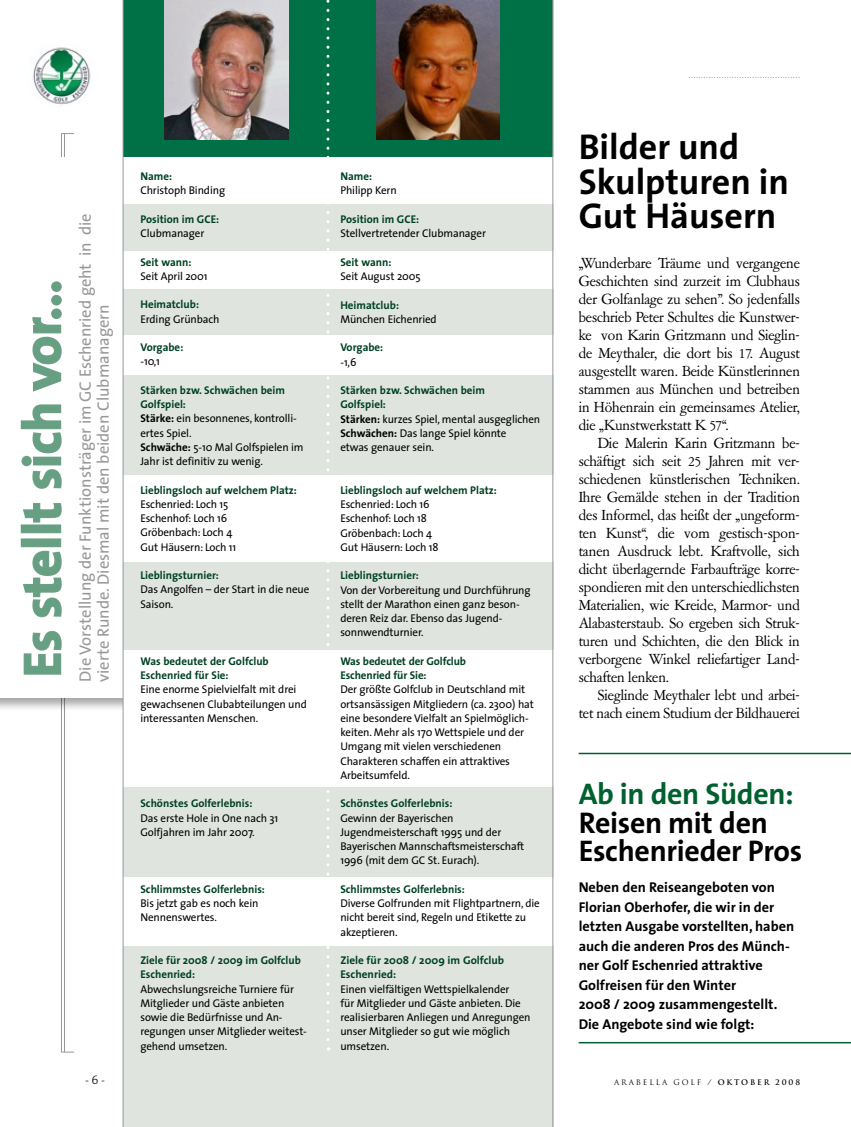
<style>
.page{position:relative;width:851px;height:1127px;background:#fff}
.page>*{position:absolute;margin:0;border:0;box-sizing:border-box;transform-origin:0 0}
.t1{font:700 52.5px "The Sans";color:#679f82}
.t2{font:700 36px/34.5px "The Sans";color:#000}
.t3{font:700 30px/28.5px "The Sans";letter-spacing:-.01em;color:#000}
.t4{font:700 30px "The Sans";letter-spacing:-.01em;color:#006030}
.t5{font:16.5px/18px "The Sans";color:#959799}
.t6{font:14.25px/18px "GA15";color:#000;text-align:justify}
.t7{font:700 14.25px/19.5px "The Sans";color:#000}
.t8{font:300 12px "The Serif";color:#000}
.t9{font:11.25px/14.2px "The Sans";letter-spacing:-.01em;color:#000}
.t10{font:700 11.25px/14.2px "The Sans";color:#004122}
.t11{font:7.5px "Trajan";letter-spacing:.25em;color:#000}
.t12{font:6px "Trajan";color:#000}
.s1{font-weight:700;color:#004122}
.s2{font-weight:700}
</style>
<div class="page">
<hr style="left:64px;top:134px;width:1px;height:918px;background:#959799">
<hr style="left:61px;top:134px;width:1px;height:918px;background:#959799">
<svg style="left:61px;top:133px;width:13px;height:1px"></svg>
<svg style="left:61px;top:1052px;width:13px;height:1px"></svg>
<img style="left:33px;top:47px;width:58px;height:58px">
<div style="left:0;top:155px;width:175px;height:557px;background:#000;opacity:.35"></div>
<div style="left:0;top:157px;width:160px;height:540px;background:#fff"></div>
<div style="left:123px;top:0;width:430px;height:1127px;background:#dfe4df"></div>
<div style="left:123px;top:0;width:430px;height:159px;background:#007147"></div>
<svg style="left:23px;top:630px;width:39px;height:45px"></svg>
<svg style="left:23px;top:550px;width:39px;height:68px"></svg>
<div style="left:21px;top:538px;width:40px;height:9px;border:2px solid #6da286"></div>
<div style="left:21px;top:524px;width:40px;height:9px;border:2px solid #6da286"></div>
<svg style="left:23px;top:503px;width:39px;height:20px"></svg>
<svg style="left:20px;top:404px;width:42px;height:85px"></svg>
<svg style="left:32px;top:316px;width:30px;height:76px"></svg>
<div style="left:51px;top:308px;width:11px;height:11px;border:2px solid #6da286;border-radius:50%"></div>
<div style="left:51px;top:295px;width:11px;height:10px;border:2px solid #6da286;border-radius:50%"></div>
<div style="left:51px;top:281px;width:11px;height:11px;border:2px solid #6da286;border-radius:50%"></div>
<img style="left:376px;top:0;width:124px;height:140px">
<img style="left:165px;top:0;width:123px;height:140px">
<hr style="left:578px;top:753px;width:272px;height:1px;background:#006030">
<hr style="left:578px;top:1042px;width:272px;height:1px;background:#006030">
<svg style="left:326px;top:0;width:3px;height:1050px"></svg>
<div style="left:119px;top:157px;width:440px;height:47px;background:#fff"></div>
<div style="left:119px;top:251px;width:440px;height:37px;background:#fff"></div>
<div style="left:119px;top:335px;width:440px;height:39px;background:#fff"></div>
<div style="left:119px;top:475px;width:440px;height:87px;background:#fff"></div>
<div style="left:123px;top:650px;width:436px;height:137px;background:#fff"></div>
<div style="left:119px;top:877px;width:440px;height:68px;background:#fff"></div>
<hr style="left:552px;top:0;width:1px;height:1127px;background:#959799">
<hr style="left:123px;top:0;width:1px;height:1127px;background:#959799">
<p class="t12" style="left:688px;top:72px;width:113px">. . . . . . . . . . . . . . . . . . . . . . . . . . . . . . . . . . . . . . . . . . . .</p>
<h1 class="t1" style="left:-2px;top:677px;width:399px;rotate:-90deg">Es stellt sich vor...</h1>
<h3 class="t5" style="left:76px;top:682px;width:470px;rotate:-90deg">Die Vorstellung der Funktionsträger im GC Eschenried geht in die vierte Runde. Diesmal mit den beiden Clubmanagern</h3>
<p class="t10" style="left:140px;top:169px;width:33px">Name:</p>
<p class="t9" style="left:140px;top:183px;width:86px">Christoph Binding</p>
<p class="t10" style="left:140px;top:212px;width:80px">Position im GCE:</p>
<p class="t9" style="left:140px;top:226px;width:65px">Clubmanager</p>
<p class="t10" style="left:140px;top:254px;width:53px">Seit wann:</p>
<p class="t9" style="left:140px;top:269px;width:69px">Seit April 2001</p>
<p class="t10" style="left:140px;top:297px;width:60px">Heimatclub:</p>
<p class="t9" style="left:140px;top:311px;width:81px">Erding Grünbach</p>
<p class="t10" style="left:140px;top:340px;width:44px">Vorgabe:</p>
<p class="t9" style="left:140px;top:354px;width:21px">-10,1</p>
<p class="t9" style="left:140px;top:383px;width:165px"><span class="s1">Stärken bzw. Schwächen beim<br>Golfspiel:<br></span><span class="s2">Stärke:</span> ein besonnenes, kontrolli&shy;ertes Spiel.<br><span class="s2">Schwäche:</span> 5-10 Mal Golfspielen im<br>Jahr ist definitiv zu wenig.</p>
<p class="t10" style="left:140px;top:482px;width:158px">Lieblingsloch auf welchem Platz:</p>
<p class="t9" style="left:140px;top:497px;width:97px">Eschenried: Loch 15<br>Eschenhof: Loch 16<br>Gröbenbach: Loch 4<br>Gut Häusern: Loch 11</p>
<p class="t10" style="left:140px;top:568px;width:80px">Lieblingsturnier:</p>
<p class="t9" style="left:140px;top:582px;width:170px">Das Angolfen – der Start in die neue<br>Saison.</p>
<p class="t10" style="left:140px;top:653px;width:130px">Was bedeutet der Golfclub<br>Eschenried für Sie:</p>
<p class="t9" style="left:140px;top:682px;width:168px">Eine enorme Spielvielfalt mit drei gewachsenen Clubabteilungen und interessanten Menschen.</p>
<p class="t10" style="left:140px;top:796px;width:113px">Schönstes Golferlebnis:</p>
<p class="t9" style="left:140px;top:810px;width:139px">Das erste Hole in One nach 31<br>Golfjahren im Jahr 2007.</p>
<p class="t10" style="left:140px;top:881px;width:126px">Schlimmstes Golferlebnis:</p>
<p class="t9" style="left:140px;top:896px;width:119px">Bis jetzt gab es noch kein<br>Nennenswertes.</p>
<p class="t10" style="left:140px;top:953px;width:162px">Ziele für 2008 / 2009 im Golfclub<br>Eschenried:</p>
<p class="t9" style="left:140px;top:981px;width:168px">Abwechslungsreiche Turniere für<br>Mitglieder und Gäste anbieten sowie die Bedürfnisse und An‑ regungen unser Mitglieder weitest&shy;gehend umsetzen.</p>
<p class="t10" style="left:340px;top:169px;width:33px">Name:</p>
<p class="t9" style="left:340px;top:183px;width:58px">Philipp Kern</p>
<p class="t10" style="left:340px;top:212px;width:80px">Position im GCE:</p>
<p class="t9" style="left:340px;top:226px;width:147px">Stellvertretender Clubmanager</p>
<p class="t10" style="left:340px;top:254px;width:53px">Seit wann:</p>
<p class="t9" style="left:340px;top:269px;width:82px">Seit August 2005</p>
<p class="t10" style="left:340px;top:297px;width:60px">Heimatclub:</p>
<p class="t9" style="left:340px;top:311px;width:98px">München Eichenried</p>
<p class="t10" style="left:340px;top:340px;width:44px">Vorgabe:</p>
<p class="t9" style="left:340px;top:354px;width:18px">-1,6</p>
<p class="t9" style="left:340px;top:383px;width:201px"><span class="s1">Stärken bzw. Schwächen beim<br>Golfspiel:<br></span><span class="s2">Stärken:</span> kurzes Spiel, mental ausgeglichen<br><span class="s2">Schwächen:</span> Das lange Spiel könnte<br>etwas genauer sein.</p>
<p class="t10" style="left:340px;top:483px;width:158px">Lieblingsloch auf welchem Platz:</p>
<p class="t9" style="left:340px;top:497px;width:100px">Eschenried: Loch 16<br>Eschenhof: Loch 18<br>Gröbenbach: Loch 4<br>Gut Häusern: Loch 18</p>
<p class="t10" style="left:340px;top:568px;width:80px">Lieblingsturnier:</p>
<p class="t9" style="left:340px;top:582px;width:192px">Von der Vorbereitung und Durchführung stellt der Marathon einen ganz beson&shy;deren Reiz dar. Ebenso das Jugend‑ sonnwendturnier.</p>
<p class="t10" style="left:340px;top:654px;width:127px">Was bedeutet der Golfclub<br>Eschenried für Sie:</p>
<p class="t9" style="left:340px;top:682px;width:195px">Der größte Golfclub in Deutschland mit ortsansässigen Mitgliedern (ca. 2300) hat eine besondere Vielfalt an Spielmöglich&shy;keiten. Mehr als 170 Wettspiele und der Umgang mit vielen verschiedenen Charakteren schaffen ein attraktives Arbeitsumfeld.</p>
<p class="t10" style="left:340px;top:796px;width:113px">Schönstes Golferlebnis:</p>
<p class="t9" style="left:340px;top:810px;width:185px">Gewinn der Bayerischen<br>Jugendmeisterschaft 1995 und der<br>Bayerischen Mannschaftsmeisterschaft<br>1996 (mit dem GC St. Eurach).</p>
<p class="t10" style="left:340px;top:882px;width:126px">Schlimmstes Golferlebnis:</p>
<p class="t9" style="left:340px;top:896px;width:201px">Diverse Golfrunden mit Flightpartnern, die nicht bereit sind, Regeln und Etikette zu akzeptieren.</p>
<p class="t10" style="left:340px;top:953px;width:165px">Ziele für 2008 / 2009 im Golfclub<br>Eschenried:</p>
<p class="t9" style="left:340px;top:981px;width:192px">Einen vielfältigen Wettspielkalender<br>für Mitglieder und Gäste anbieten. Die realisierbaren Anliegen und Anregungen unser Mitglieder so gut wie möglich umsetzen.</p>
<h2 class="t2" style="left:578px;top:129px;width:212px">Bilder und<br>Skulpturen in<br>Gut Häusern</h2>
<p class="t6" style="left:578px;top:254px;width:223px">„Wunderbare Träume und vergangene Geschichten sind zurzeit im Clubhaus der Golfanlage zu sehen". So jedenfalls beschrieb Peter Schultes die Kunstwer&shy;ke von Karin Gritzmann und Sieglin&shy;de Meythaler, die dort bis 17. August ausgestellt waren. Beide Künstlerinnen stammen aus München und betreiben in Höhenrain ein gemeinsames Atelier, die „Kunstwerkstatt K 57“.</p>
<p class="t6" style="left:578px;top:434px;width:223px;text-indent:19px">Die Malerin Karin Gritzmann be&shy;schäftigt sich seit 25 Jahren mit ver&shy;schiedenen künstlerischen Techniken.<br>Ihre Gemälde stehen in der Tradition des Informel, das heißt der „ungeform&shy;ten Kunst“, die vom gestisch-spon&shy;tanen Ausdruck lebt. Kraftvolle, sich dicht überlagernde Farbaufträge korre&shy;spondieren mit den unterschiedlichsten Materialien, wie Kreide, Marmor- und Alabasterstaub. So ergeben sich Struk&shy;turen und Schichten, die den Blick in verborgene Winkel reliefartiger Land&shy;schaften lenken.</p>
<p class="t6" style="left:578px;top:686px;width:223px;text-align:right">Sieglinde Meythaler lebt und arbei-<br>tet nach einem Studium der Bildhauerei</p>
<h3 class="t4" style="left:578px;top:769px;width:216px">Ab in den Süden:</h3>
<h3 class="t3" style="left:578px;top:807px;width:225px">Reisen mit den<br>Eschenrieder Pros</h3>
<p class="t7" style="left:578px;top:877px;width:217px">Neben den Reiseangeboten von<br>Florian Oberhofer, die wir in der letzten Ausgabe vorstellten, haben auch die anderen Pros des Münch&shy;ner Golf Eschenried attraktive<br>Golfreisen für den Winter<br>2008 / 2009 zusammengestellt.<br>Die Angebote sind wie folgt:</p>
<p class="t8" style="left:85px;top:1070px;width:22px">- 6 -</p>
<p class="t11" style="left:614px;top:1077px;width:187px">ARABELLA GOLF / <span class="s2">OKTOBER 2008</span></p>
</div>
